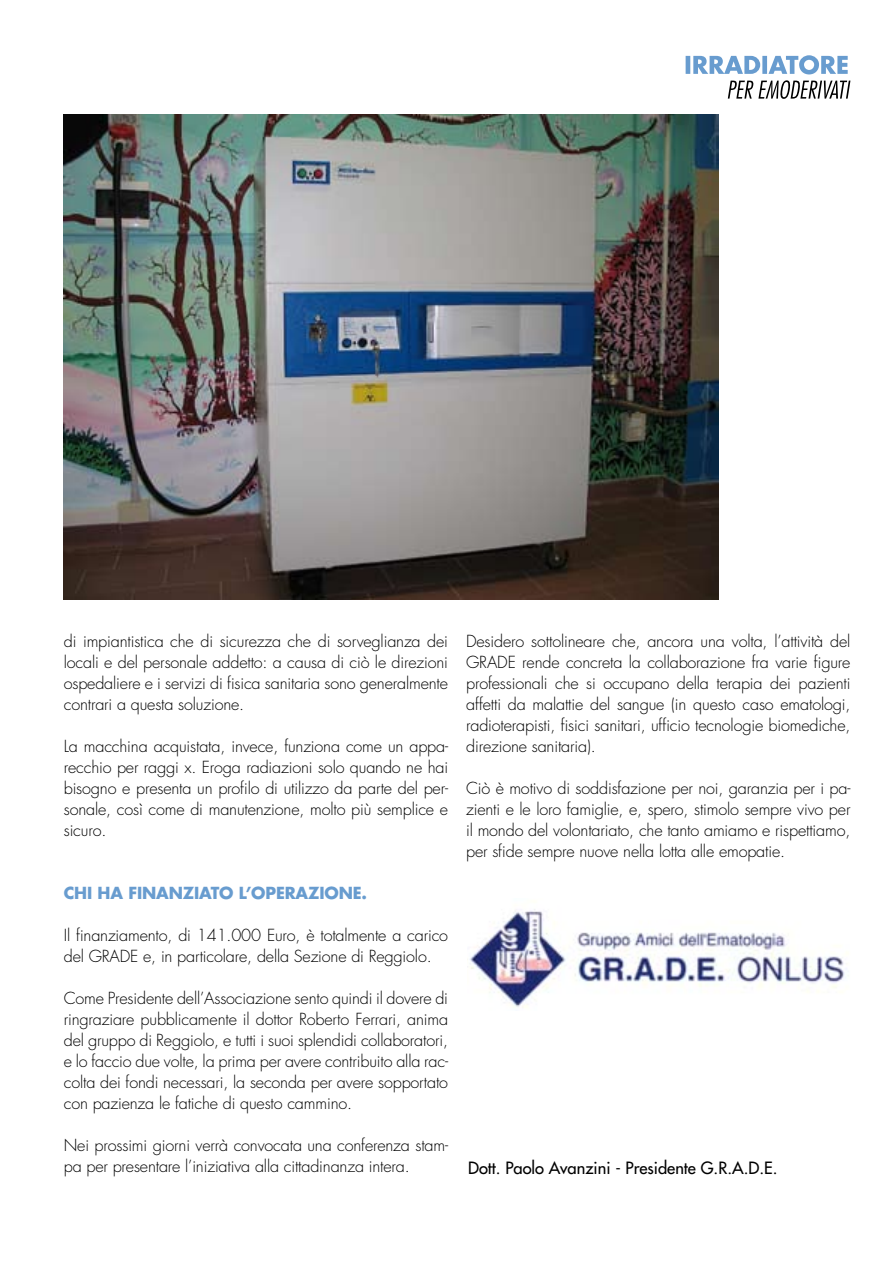
<style>
.page{position:relative;width:893px;height:1263px;background:#fff}
.page>*{position:absolute;margin:0;border:0;box-sizing:border-box;transform-origin:0 0}
.t1{font:16.5px "Futura";color:#000}
.t2{font:300 16.2px/21px "Futura";letter-spacing:-.01em;color:#000;text-align:justify}
.t3{font:700 16.2px "Futura";letter-spacing:-.01em;color:#689ccf}
</style>
<div class="page">
<img style="left:469px;top:909px;width:376px;height:99px">
<img style="left:64px;top:115px;width:655px;height:484px">
<svg style="left:686px;top:55px;width:162px;height:19px"></svg>
<svg style="left:728px;top:80px;width:122px;height:19px"></svg>
<p class="t2" style="left:64px;top:631px;width:386px">di impiantistica che di sicurezza che di sorveglianza dei locali e del personale addetto: a causa di ciò le direzioni ospedaliere e i servizi di fisica sanitaria sono generalmente contrari a questa soluzione.</p>
<p class="t2" style="left:64px;top:736px;width:386px">La macchina acquistata, invece, funziona come un appa&shy;recchio per raggi x. Eroga radiazioni solo quando ne hai bisogno e presenta un profilo di utilizzo da parte del per&shy;sonale, così come di manutenzione, molto più semplice e sicuro.</p>
<p class="t3" style="left:64px;top:882px;width:305px">CHI HA FINANZIATO L’OPERAZIONE.</p>
<p class="t2" style="left:64px;top:925px;width:386px">Il finanziamento, di 141.000 Euro, è totalmente a carico del GRADE e, in particolare, della Sezione di Reggiolo.</p>
<p class="t2" style="left:64px;top:988px;width:386px">Come Presidente dell’Associazione sento quindi il dovere di ringraziare pubblicamente il dottor Roberto Ferrari, anima del gruppo di Reggiolo, e tutti i suoi splendidi collaboratori, e lo faccio due volte, la prima per avere contribuito alla rac&shy;colta dei fondi necessari, la seconda per avere sopportato con pazienza le fatiche di questo cammino.</p>
<p class="t2" style="left:64px;top:1135px;width:386px">Nei prossimi giorni verrà convocata una conferenza stam&shy;pa per presentare l’iniziativa alla cittadinanza intera.</p>
<p class="t2" style="left:466px;top:631px;width:386px">Desidero sottolineare che, ancora una volta, l’attività del GRADE rende concreta la collaborazione fra varie figure professionali che si occupano della terapia dei pazienti affetti da malattie del sangue (in questo caso ematologi, radioterapisti, fisici sanitari, ufficio tecnologie biomediche, direzione sanitaria).</p>
<p class="t2" style="left:466px;top:778px;width:386px">Ciò è motivo di soddisfazione per noi, garanzia per i pa&shy;zienti e le loro famiglie, e, spero, stimolo sempre vivo per il mondo del volontariato, che tanto amiamo e rispettiamo, per sfide sempre nuove nella lotta alle emopatie.</p>
<p class="t1" style="left:468px;top:1158px;width:311px">Dott. Paolo Avanzini - Presidente G.R.A.D.E.</p>
</div>
